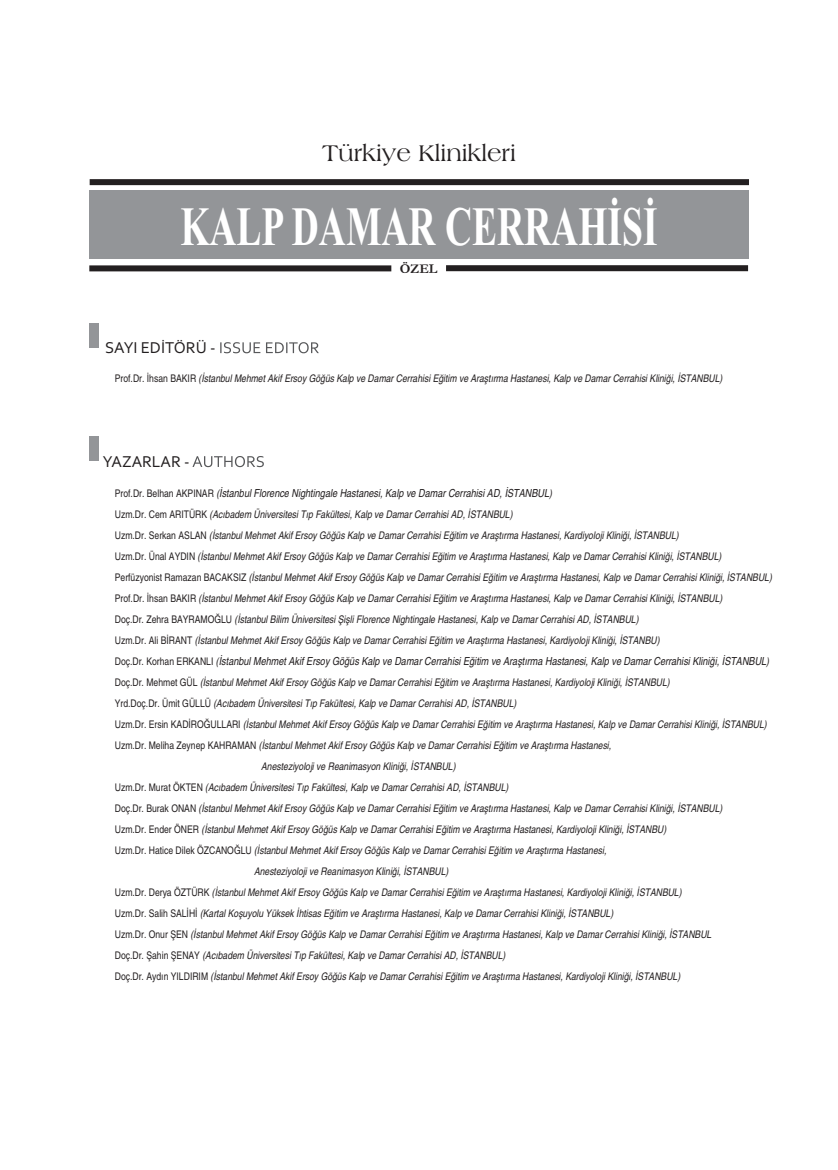
<style>
.page{position:relative;width:838px;height:1170px;background:#fff}
.page>*{position:absolute;margin:0;border:0;box-sizing:border-box;transform-origin:0 0}
.t1{font:700 55.35px "Times New Roman";color:#fff;scale:.68 1}
.t2{font:24px "Americana BT Roman";color:#231f20}
.t3{font:16.5px "Corbel";color:#231f20}
.t4{font:700 13.5px "Garamond";color:#231f20}
.t5{font:italic condensed 11.1px "Helvetica";color:#231f20}
.t6{font:italic condensed 10.5px/21px "Helvetica";color:#231f20}
.s1{font-style:normal}
.s2{font-style:normal;font-size:10.5px}
.s3{font-size:10.5px}
</style>
<div class="page">
<div style="left:89px;top:191px;width:659px;height:68px;background:#939598"></div>
<div style="left:90px;top:179px;width:659px;height:6px;background:#231f20"></div>
<div style="left:89px;top:265px;width:302px;height:6px;background:#231f20"></div>
<div style="left:446px;top:265px;width:302px;height:6px;background:#231f20"></div>
<div style="left:89px;top:323px;width:10px;height:25px;background:#939598"></div>
<div style="left:89px;top:436px;width:10px;height:25px;background:#939598"></div>
<svg style="left:220px;top:342px;width:67px;height:11px"></svg>
<svg style="left:192px;top:456px;width:72px;height:11px"></svg>
<h2 class="t2" style="left:322px;top:138px;width:195px">Türkiye Klinikleri</h2>
<h1 class="t1" style="left:180px;top:193px;width:703px">KALP DAMAR CERRAHİSİ</h1>
<p class="t4" style="left:399px;top:260px;width:39px">ÖZEL</p>
<h3 class="t3" style="left:105px;top:338px;width:112px">SAYI EDİTÖRÜ -</h3>
<p class="t6" style="left:115px;top:368px;width:609px"><span class="s1">Prof.Dr. İhsan BAKIR</span> (İstanbul Mehmet Akif Ersoy Göğüs Kalp ve Damar Cerrahisi Eğitim ve Araştırma Hastanesi, Kalp ve Damar Cerrahisi Kliniği, İSTANBUL)</p>
<h3 class="t3" style="left:103px;top:451px;width:88px">YAZARLAR -</h3>
<p class="t5" style="left:115px;top:487px;width:439px"><span class="s2">Prof.Dr. Belhan AKPINAR</span> <span class="s3">(</span>İstanbul Florence Nightingale Hastanesi, Kalp ve Damar Cerrahisi AD, İSTANBUL<span class="s3">)</span></p>
<p class="t6" style="left:115px;top:504px;width:658px"><span class="s1">Uzm.Dr. Cem ARITÜRK</span> (Acıbadem Üniversitesi Tıp Fakültesi, Kalp ve Damar Cerrahisi AD, İSTANBUL)<br><span class="s1">Uzm.Dr. Serkan ASLAN</span> (İstanbul Mehmet Akif Ersoy Göğüs Kalp ve Damar Cerrahisi Eğitim ve Araştırma Hastanesi, Kardiyoloji Kliniği, İSTANBUL)<br><span class="s1">Uzm.Dr. Ünal AYDIN</span> (İstanbul Mehmet Akif Ersoy Göğüs Kalp ve Damar Cerrahisi Eğitim ve Araştırma Hastanesi, Kalp ve Damar Cerrahisi Kliniği, İSTANBUL)<br><span class="s1">Perfüzyonist Ramazan BACAKSIZ</span> (İstanbul Mehmet Akif Ersoy Göğüs Kalp ve Damar Cerrahisi Eğitim ve Araştırma Hastanesi, Kalp ve Damar Cerrahisi Kliniği, İSTANBUL)<br><span class="s1">Prof.Dr. İhsan BAKIR</span> (İstanbul Mehmet Akif Ersoy Göğüs Kalp ve Damar Cerrahisi Eğitim ve Araştırma Hastanesi, Kalp ve Damar Cerrahisi Kliniği, İSTANBUL)<br><span class="s1">Doç.Dr. Zehra BAYRAMOĞLU</span> (İstanbul Bilim Üniversitesi Şişli Florence Nightingale Hastanesi, Kalp ve Damar Cerrahisi AD, İSTANBUL)<br><span class="s1">Uzm.Dr. Ali BİRANT</span> (İstanbul Mehmet Akif Ersoy Göğüs Kalp ve Damar Cerrahisi Eğitim ve Araştırma Hastanesi, Kardiyoloji Kliniği, İSTANBU)</p>
<p class="t5" style="left:115px;top:655px;width:656px"><span class="s2">Doç.Dr. Korhan ERKANLI</span> <span class="s3">(</span>İstanbul Mehmet Akif Ersoy Göğüs Kalp ve Damar Cerrahisi Eğitim ve Araştırma Hastanesi, Kalp ve Damar Cerrahisi Kliniği, İSTANBUL<span class="s3">)</span></p>
<p class="t6" style="left:115px;top:672px;width:556px"><span class="s1">Doç.Dr. Mehmet GÜL</span> (İstanbul Mehmet Akif Ersoy Göğüs Kalp ve Damar Cerrahisi Eğitim ve Araştırma Hastanesi, Kardiyoloji Kliniği, İSTANBUL)</p>
<p class="t6" style="left:115px;top:693px;width:403px"><span class="s1">Yrd.Doç.Dr. Ümit GÜLLÜ</span> (Acıbadem Üniversitesi Tıp Fakültesi, Kalp ve Damar Cerrahisi AD, İSTANBUL)</p>
<p class="t6" style="left:115px;top:714px;width:653px"><span class="s1">Uzm.Dr. Ersin KADİROĞULLARI</span> (İstanbul Mehmet Akif Ersoy Göğüs Kalp ve Damar Cerrahisi Eğitim ve Araştırma Hastanesi, Kalp ve Damar Cerrahisi Kliniği, İSTANBUL)</p>
<p class="t6" style="left:115px;top:735px;width:498px"><span class="s1">Uzm.Dr. Meliha Zeynep KAHRAMAN</span> (İstanbul Mehmet Akif Ersoy Göğüs Kalp ve Damar Cerrahisi Eğitim ve Araştırma Hastanesi,</p>
<p class="t6" style="left:261px;top:756px;width:196px">Anesteziyoloji ve Reanimasyon Kliniği, İSTANBUL)</p>
<p class="t6" style="left:115px;top:777px;width:395px"><span class="s1">Uzm.Dr. Murat ÖKTEN</span> (Acıbadem Üniversitesi Tıp Fakültesi, Kalp ve Damar Cerrahisi AD, İSTANBUL)</p>
<p class="t6" style="left:115px;top:798px;width:609px"><span class="s1">Doç.Dr. Burak ONAN</span> (İstanbul Mehmet Akif Ersoy Göğüs Kalp ve Damar Cerrahisi Eğitim ve Araştırma Hastanesi, Kalp ve Damar Cerrahisi Kliniği, İSTANBUL)</p>
<p class="t6" style="left:115px;top:819px;width:553px"><span class="s1">Uzm.Dr. Ender ÖNER</span> (İstanbul Mehmet Akif Ersoy Göğüs Kalp ve Damar Cerrahisi Eğitim ve Araştırma Hastanesi, Kardiyoloji Kliniği, İSTANBU)</p>
<p class="t6" style="left:115px;top:840px;width:493px"><span class="s1">Uzm.Dr. Hatice Dilek ÖZCANOĞLU</span> (İstanbul Mehmet Akif Ersoy Göğüs Kalp ve Damar Cerrahisi Eğitim ve Araştırma Hastanesi,</p>
<p class="t6" style="left:254px;top:861px;width:196px">Anesteziyoloji ve Reanimasyon Kliniği, İSTANBUL)</p>
<p class="t6" style="left:115px;top:882px;width:568px"><span class="s1">Uzm.Dr. Derya ÖZTÜRK</span> (İstanbul Mehmet Akif Ersoy Göğüs Kalp ve Damar Cerrahisi Eğitim ve Araştırma Hastanesi, Kardiyoloji Kliniği, İSTANBUL)</p>
<p class="t6" style="left:115px;top:903px;width:500px"><span class="s1">Uzm.Dr. Salih SALİHİ</span> (Kartal Koşuyolu Yüksek İhtisas Eğitim ve Araştırma Hastanesi, Kalp ve Damar Cerrahisi Kliniği, İSTANBUL)</p>
<p class="t6" style="left:115px;top:924px;width:598px"><span class="s1">Uzm.Dr. Onur ŞEN</span> (İstanbul Mehmet Akif Ersoy Göğüs Kalp ve Damar Cerrahisi Eğitim ve Araştırma Hastanesi, Kalp ve Damar Cerrahisi Kliniği, İSTANBUL</p>
<p class="t6" style="left:115px;top:945px;width:392px"><span class="s1">Doç.Dr. Şahin ŞENAY</span> (Acıbadem Üniversitesi Tıp Fakültesi, Kalp ve Damar Cerrahisi AD, İSTANBUL)</p>
<p class="t6" style="left:115px;top:966px;width:567px"><span class="s1">Doç.Dr. Aydın YILDIRIM</span> (İstanbul Mehmet Akif Ersoy Göğüs Kalp ve Damar Cerrahisi Eğitim ve Araştırma Hastanesi, Kardiyoloji Kliniği, İSTANBUL)</p>
</div>
